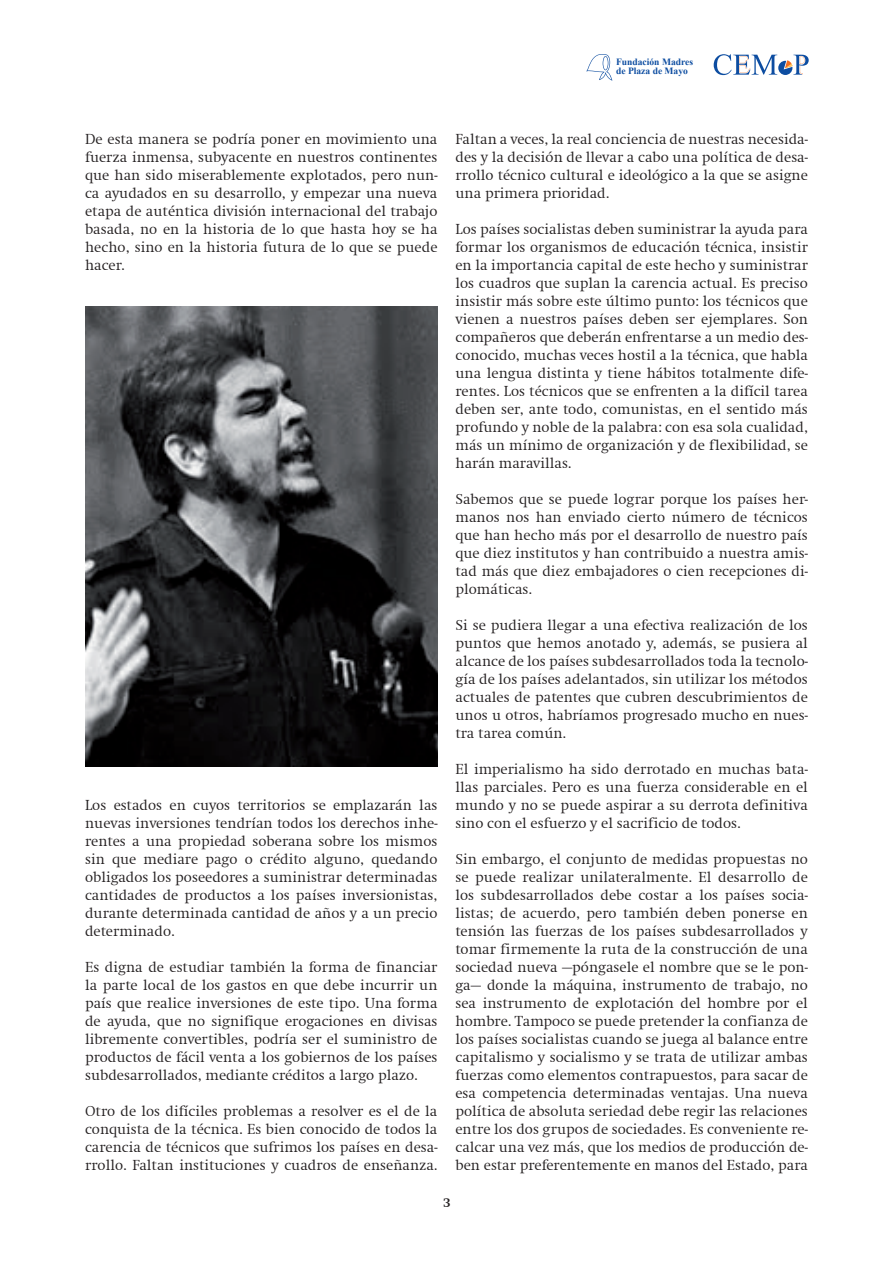
<style>
.page{position:relative;width:893px;height:1263px;background:#fff}
.page>*{position:absolute;margin:0;border:0;box-sizing:border-box;transform-origin:0 0}
.t1{font:300 15px/18px "Swift";color:#231f20;text-align:justify}
.t2{font:700 13.5px "Swift";color:#231f20}
.t3{font:700 9.6px/9px "Times New Roman";color:#0d4da1}
</style>
<div class="page">
<svg style="left:714px;top:54px;width:95px;height:21px"></svg>
<svg style="left:586px;top:54px;width:26px;height:27px"></svg>
<img style="left:85px;top:306px;width:352px;height:460px">
<p class="t3" style="left:616px;top:57px;width:79px">Fundación Madres de Plaza de Mayo</p>
<p class="t1" style="left:85px;top:130px;width:354px">De esta manera se podría poner en movimiento una fuerza inmensa, subyacente en nuestros continentes que han sido miserablemente explotados, pero nun&shy;ca ayudados en su desarrollo, y empezar una nueva etapa de auténtica división internacional del trabajo basada, no en la historia de lo que hasta hoy se ha hecho, sino en la historia futura de lo que se puede hacer.</p>
<p class="t1" style="left:85px;top:796px;width:354px">Los estados en cuyos territorios se emplazarán las nuevas inversiones tendrían todos los derechos inhe&shy;rentes a una propiedad soberana sobre los mismos sin que mediare pago o crédito alguno, quedando obligados los poseedores a suministrar determinadas cantidades de productos a los países inversionistas, durante determinada cantidad de años y a un precio determinado.</p>
<p class="t1" style="left:85px;top:958px;width:354px">Es digna de estudiar también la forma de financiar la parte local de los gastos en que debe incurrir un país que realice inversiones de este tipo. Una forma de ayuda, que no signifique erogaciones en divisas libremente convertibles, podría ser el suministro de productos de fácil venta a los gobiernos de los países subdesarrollados, mediante créditos a largo plazo.</p>
<p class="t1" style="left:85px;top:1102px;width:354px">Otro de los difíciles problemas a resolver es el de la conquista de la técnica. Es bien conocido de todos la carencia de técnicos que sufrimos los países en desa&shy;rrollo. Faltan instituciones y cuadros de enseñanza.</p>
<p class="t1" style="left:455px;top:130px;width:354px">Faltan a veces, la real conciencia de nuestras necesida&shy;des y la decisión de llevar a cabo una política de desa&shy;rrollo técnico cultural e ideológico a la que se asigne una primera prioridad.</p>
<p class="t1" style="left:455px;top:220px;width:354px">Los países socialistas deben suministrar la ayuda para formar los organismos de educación técnica, insistir en la importancia capital de este hecho y suministrar los cuadros que suplan la carencia actual. Es preciso insistir más sobre este último punto: los técnicos que vienen a nuestros países deben ser ejemplares. Son compañeros que deberán enfrentarse a un medio des&shy;conocido, muchas veces hostil a la técnica, que habla una lengua distinta y tiene hábitos totalmente dife&shy;rentes. Los técnicos que se enfrenten a la difícil tarea deben ser, ante todo, comunistas, en el sentido más profundo y noble de la palabra: con esa sola cualidad, más un mínimo de organización y de flexibilidad, se harán maravillas.</p>
<p class="t1" style="left:455px;top:490px;width:354px">Sabemos que se puede lograr porque los países her&shy;manos nos han enviado cierto número de técnicos que han hecho más por el desarrollo de nuestro país que diez institutos y han contribuido a nuestra amis&shy;tad más que diez embajadores o cien recepciones di&shy;plomáticas.</p>
<p class="t1" style="left:455px;top:616px;width:354px">Si se pudiera llegar a una efectiva realización de los puntos que hemos anotado y, además, se pusiera al alcance de los países subdesarrollados toda la tecnolo&shy;gía de los países adelantados, sin utilizar los métodos actuales de patentes que cubren descubrimientos de unos u otros, habríamos progresado mucho en nues&shy;tra tarea común.</p>
<p class="t1" style="left:455px;top:760px;width:354px">El imperialismo ha sido derrotado en muchas bata&shy;llas parciales. Pero es una fuerza considerable en el mundo y no se puede aspirar a su derrota definitiva sino con el esfuerzo y el sacrificio de todos.</p>
<p class="t1" style="left:455px;top:850px;width:354px">Sin embargo, el conjunto de medidas propuestas no se puede realizar unilateralmente. El desarrollo de los subdesarrollados debe costar a los países socia&shy;listas; de acuerdo, pero también deben ponerse en tensión las fuerzas de los países subdesarrollados y tomar firmemente la ruta de la construcción de una sociedad nueva —póngasele el nombre que se le pon&shy;ga— donde la máquina, instrumento de trabajo, no sea instrumento de explotación del hombre por el hombre. Tampoco se puede pretender la confianza de los países socialistas cuando se juega al balance entre capitalismo y socialismo y se trata de utilizar ambas fuerzas como elementos contrapuestos, para sacar de esa competencia determinadas ventajas. Una nueva política de absoluta seriedad debe regir las relaciones entre los dos grupos de sociedades. Es conveniente re&shy;calcar una vez más, que los medios de producción de&shy;ben estar preferentemente en manos del Estado, para</p>
<p class="t2" style="left:444px;top:1195px;width:9px">3</p>
</div>
